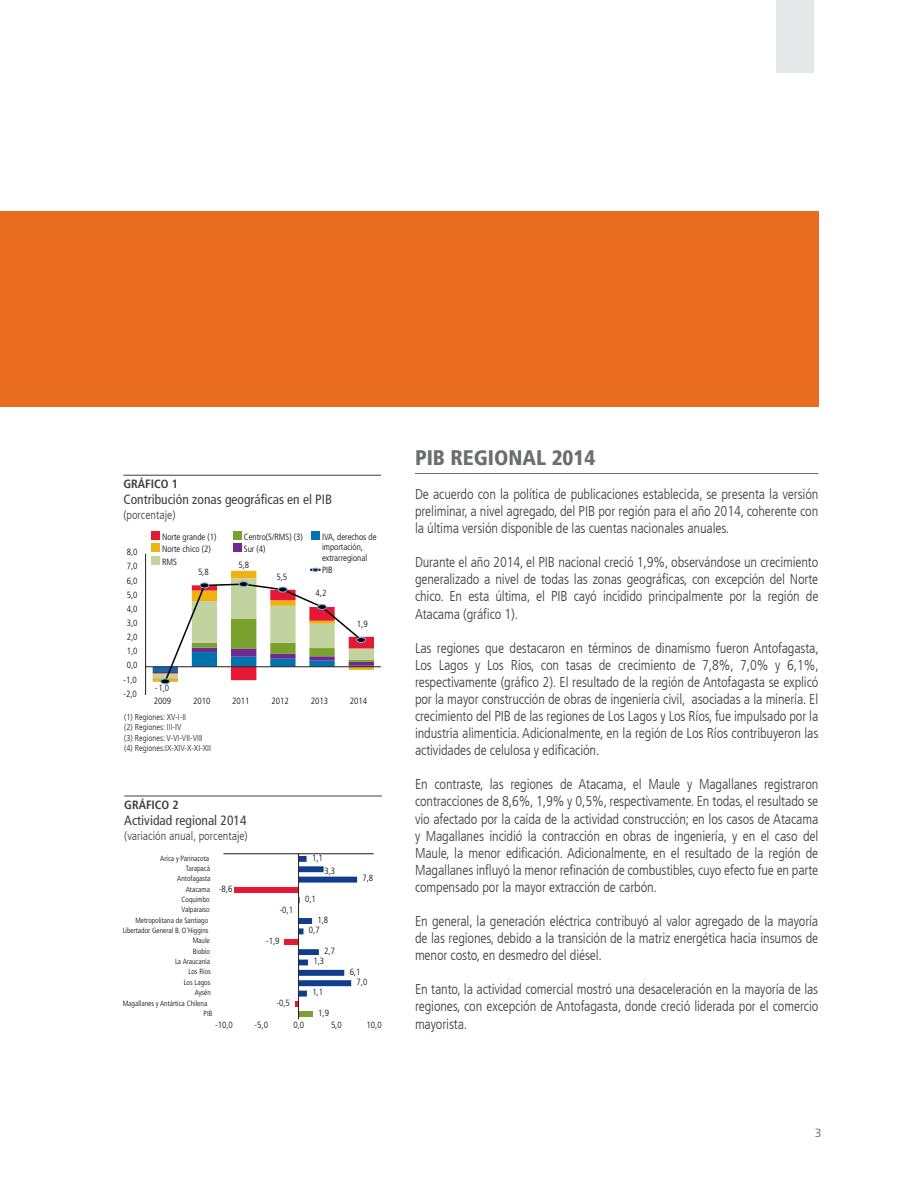
<style>
.page{position:relative;width:912px;height:1188px;background:#fff}
.page>*{position:absolute;margin:0;border:0;box-sizing:border-box;transform-origin:0 0}
.Título{font:900 condensed 21px "Frutiger LT";color:#6c6d70}
.Texto{font:300 condensed 14.25px/17.1px "Frutiger LT";letter-spacing:-.01em;color:#3e3e3f;text-align:justify}
.Título_tabla_o_grafi{font:condensed 13.5px "Frutiger LT";color:#3e3e3f}
.Subtítulo_tabla_o_gr{font:300 condensed 12px "Frutiger LT";color:#3e3e3f}
.Grafico_o_tabla{font:700 condensed 12px "Frutiger LT";color:#3e3e3f}
.t1{font:12px "Frutiger LT";color:#808285}
.t2{font:300 condensed 9px/10.8px "Frutiger LT";color:#000}
.Nota_tabla_o_grafico{font:300 condensed 8.55px "Frutiger LT";color:#231f20}
.t3{font:300 condensed 7.5px "Frutiger LT";color:#000}
</style>
<div class="page">
<div style="left:776px;top:0;width:37px;height:72px;background:#e6e7e9"></div>
<div style="left:0;top:211px;width:818px;height:196px;background:#ea6d1f"></div>
<hr style="left:415px;top:473px;width:403px;height:1px;background:#6c6d70">
<hr style="left:123px;top:475px;width:258px;height:1px;background:#3e3e3f">
<hr style="left:124px;top:796px;width:257px;height:1px;background:#3e3e3f">
<div style="left:151px;top:531px;width:9px;height:9px;background:#e51836"></div>
<hr style="left:145px;top:554px;width:1px;height:141px;background:#231f20">
<hr style="left:145px;top:666px;width:236px;height:1px;background:#231f20">
<div style="left:160px;top:678px;width:10px;height:6px;border:1px solid #80acdb;border-radius:50%"></div>
<div style="left:151px;top:543px;width:9px;height:9px;background:#efb211"></div>
<div style="left:233px;top:531px;width:8px;height:9px;background:#78a22d"></div>
<div style="left:311px;top:531px;width:8px;height:9px;background:#0073ae"></div>
<div style="left:233px;top:543px;width:8px;height:9px;background:#6e2a8e"></div>
<div style="left:151px;top:556px;width:9px;height:9px;background:#c3d3a0"></div>
<svg style="left:153px;top:568px;width:221px;height:115px"></svg>
<div style="left:234px;top:887px;width:64px;height:6px;background:#e51836"></div>
<div style="left:284px;top:939px;width:14px;height:6px;background:#e51836"></div>
<div style="left:298px;top:1011px;width:15px;height:6px;background:#78a22d"></div>
<svg style="left:295px;top:856px;width:62px;height:151px"></svg>
<hr style="left:223px;top:853px;width:150px;height:1px;background:#231f20">
<hr style="left:298px;top:854px;width:1px;height:165px;background:#231f20">
<p class="Grafico_o_tabla" style="left:123px;top:477px;width:56px">GRÁFICO 1</p>
<p class="Título_tabla_o_grafi" style="left:123px;top:492px;width:210px">Contribución zonas geográficas en el PIB</p>
<p class="Subtítulo_tabla_o_gr" style="left:123px;top:508px;width:54px">(porcentaje)</p>
<p class="t2" style="left:127px;top:547px;width:12px">8,0</p>
<p class="t2" style="left:127px;top:561px;width:12px">7,0</p>
<p class="t2" style="left:127px;top:575px;width:12px">6,0</p>
<p class="t2" style="left:127px;top:589px;width:12px">5,0</p>
<p class="t2" style="left:127px;top:603px;width:12px">4,0</p>
<p class="t2" style="left:127px;top:618px;width:12px">3,0</p>
<p class="t2" style="left:127px;top:632px;width:12px">2,0</p>
<p class="t2" style="left:127px;top:646px;width:12px">1,0</p>
<p class="t2" style="left:127px;top:660px;width:12px">0,0</p>
<p class="t2" style="left:123px;top:674px;width:15px">-1,0</p>
<p class="t2" style="left:123px;top:688px;width:15px">-2,0</p>
<p class="t2" style="left:162px;top:531px;width:56px;line-height:12px">Norte grande (1)<br>Norte chico (2)</p>
<p class="t2" style="left:244px;top:531px;width:60px">Centro(S/RMS) (3)</p>
<p class="t2" style="left:322px;top:531px;width:56px">IVA, derechos de importación, extrarregional</p>
<p class="t2" style="left:244px;top:543px;width:23px">Sur (4)</p>
<p class="t2" style="left:162px;top:556px;width:16px">RMS</p>
<p class="t2" style="left:238px;top:560px;width:12px">5,8</p>
<p class="t2" style="left:322px;top:565px;width:12px">PIB</p>
<p class="t2" style="left:198px;top:567px;width:12px">5,8</p>
<p class="t2" style="left:276px;top:572px;width:12px">5,5</p>
<p class="t2" style="left:155px;top:683px;width:16px">-1,0</p>
<p class="t2" style="left:315px;top:587px;width:12px">4,2</p>
<p class="t2" style="left:357px;top:618px;width:12px">1,9</p>
<p class="t2" style="left:154px;top:695px;width:19px">2009</p>
<p class="t2" style="left:193px;top:695px;width:19px">2010</p>
<p class="t2" style="left:232px;top:695px;width:19px">2011</p>
<p class="t2" style="left:271px;top:695px;width:19px">2012</p>
<p class="t2" style="left:310px;top:695px;width:19px">2013</p>
<p class="t2" style="left:350px;top:695px;width:19px">2014</p>
<p class="Nota_tabla_o_grafico" style="left:124px;top:712px;width:63px">(1) Regiones: XV-I-II</p>
<p class="Nota_tabla_o_grafico" style="left:124px;top:723px;width:59px">(2) Regiones: III-IV</p>
<p class="Nota_tabla_o_grafico" style="left:124px;top:733px;width:80px">(3) Regiones: V-VI-VII-VIII</p>
<p class="Nota_tabla_o_grafico" style="left:124px;top:743px;width:88px">(4) Regiones:IX-XIV-X-XI-XII</p>
<p class="Grafico_o_tabla" style="left:124px;top:798px;width:56px">GRÁFICO 2</p>
<p class="Título_tabla_o_grafi" style="left:124px;top:813px;width:124px">Actividad regional 2014</p>
<p class="Subtítulo_tabla_o_gr" style="left:124px;top:829px;width:125px">(variación anual, porcentaje)</p>
<p class="t3" style="left:160px;top:854px;width:50px">Arica y Parinacota</p>
<p class="t3" style="left:186px;top:864px;width:26px">Tarapacá</p>
<p class="t3" style="left:177px;top:874px;width:35px">Antofagasta</p>
<p class="t3" style="left:186px;top:885px;width:26px">Atacama</p>
<p class="t3" style="left:181px;top:895px;width:30px">Coquimbo</p>
<p class="t3" style="left:181px;top:905px;width:30px">Valparaíso</p>
<p class="t3" style="left:135px;top:916px;width:74px">Metropolitana de Santiago</p>
<p class="t3" style="left:123px;top:926px;width:87px">Libertador General B. O'Higgins</p>
<p class="t3" style="left:193px;top:937px;width:19px">Maule</p>
<p class="t3" style="left:193px;top:947px;width:19px">Biobío</p>
<p class="t3" style="left:175px;top:957px;width:36px">La Araucanía</p>
<p class="t3" style="left:188px;top:968px;width:24px">Los Ríos</p>
<p class="t3" style="left:184px;top:978px;width:28px">Los Lagos</p>
<p class="t3" style="left:195px;top:988px;width:18px">Aysén</p>
<p class="t3" style="left:123px;top:999px;width:86px">Magallanes y Antártica Chilena</p>
<p class="t3" style="left:203px;top:1009px;width:10px">PIB</p>
<p class="t2" style="left:219px;top:883px;width:15px">-8,6</p>
<p class="t2" style="left:280px;top:904px;width:15px">-0,1</p>
<p class="t2" style="left:266px;top:935px;width:15px">-1,9</p>
<p class="t2" style="left:276px;top:997px;width:15px">-0,5</p>
<p class="t2" style="left:312px;top:852px;width:12px">1,1</p>
<p class="t2" style="left:305px;top:894px;width:12px">0,1</p>
<p class="t2" style="left:324px;top:866px;width:12px">3,3</p>
<p class="t2" style="left:309px;top:915px;width:21px;line-height:10.4px;text-indent:9px">1,8<br>0,7</p>
<p class="t2" style="left:324px;top:946px;width:12px">2,7</p>
<p class="t2" style="left:313px;top:956px;width:12px">1,3</p>
<p class="t2" style="left:312px;top:987px;width:12px">1,1</p>
<p class="t2" style="left:318px;top:1008px;width:12px">1,9</p>
<p class="t2" style="left:362px;top:873px;width:12px">7,8</p>
<p class="t2" style="left:356px;top:967px;width:12px;line-height:10.4px;text-indent:-7px">6,1<br>7,0</p>
<p class="t2" style="left:215px;top:1020px;width:19px">-10,0</p>
<p class="t2" style="left:254px;top:1020px;width:15px">-5,0</p>
<p class="t2" style="left:293px;top:1020px;width:12px">0,0</p>
<p class="t2" style="left:331px;top:1020px;width:12px">5,0</p>
<p class="t2" style="left:366px;top:1020px;width:17px">10,0</p>
<p class="Título" style="left:415px;top:445px;width:182px">PIB REGIONAL 2014</p>
<p class="Texto" style="left:415px;top:486px;width:405px">De acuerdo con la política de publicaciones establecida, se presenta la versión preliminar, a nivel agregado, del PIB por región para el año 2014, coherente con la última versión disponible de las cuentas nacionales anuales.</p>
<p class="Texto" style="left:415px;top:554px;width:405px">Durante el año 2014, el PIB nacional creció 1,9%, observándose un crecimiento generalizado a nivel de todas las zonas geográficas, con excepción del Norte chico. En esta última, el PIB cayó incidido principalmente por la región de Atacama (gráfico 1).</p>
<p class="Texto" style="left:415px;top:639px;width:405px">Las regiones que destacaron en términos de dinamismo fueron Antofagasta, Los Lagos y Los Ríos, con tasas de crecimiento de 7,8%, 7,0% y 6,1%, respectivamente (gráfico 2). El resultado de la región de Antofagasta se explicó por la mayor construcción de obras de ingeniería civil, asociadas a la minería. El crecimiento del PIB de las regiones de Los Lagos y Los Ríos, fue impulsado por la industria alimenticia. Adicionalmente, en la región de Los Ríos contribuyeron las actividades de celulosa y edificación.</p>
<p class="Texto" style="left:415px;top:776px;width:405px">En contraste, las regiones de Atacama, el Maule y Magallanes registraron contracciones de 8,6%, 1,9% y 0,5%, respectivamente. En todas, el resultado se vio afectado por la caída de la actividad construcción; en los casos de Atacama y Magallanes incidió la contracción en obras de ingeniería, y en el caso del Maule, la menor edificación. Adicionalmente, en el resultado de la región de Magallanes influyó la menor refinación de combustibles, cuyo efecto fue en parte compensado por la mayor extracción de carbón.</p>
<p class="Texto" style="left:415px;top:913px;width:404px">En general, la generación eléctrica contribuyó al valor agregado de la mayoría de las regiones, debido a la transición de la matriz energética hacia insumos de menor costo, en desmedro del diésel.</p>
<p class="Texto" style="left:415px;top:981px;width:405px">En tanto, la actividad comercial mostró una desaceleración en la mayoría de las regiones, con excepción de Antofagasta, donde creció liderada por el comercio mayorista.</p>
<p class="t1" style="left:814px;top:1126px;width:8px">3</p>
</div>
